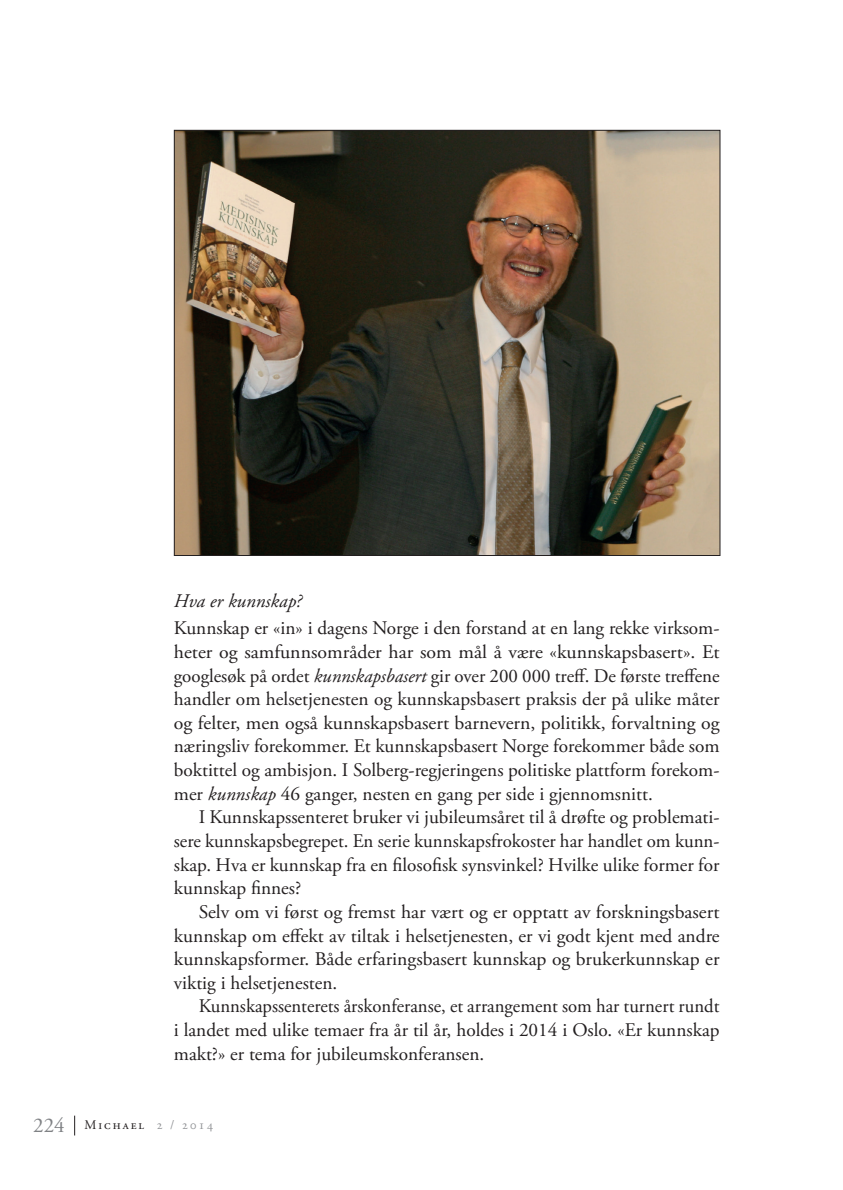
<style>
.page{position:relative;width:843px;height:1190px;background:#fff}
.page>*{position:absolute;margin:0;border:0;box-sizing:border-box;transform-origin:0 0}
.t1{font:19.25px/23.6px "Adobe Garamond Pro";color:#231f20;text-align:justify}
.t2{font:italic 19.25px "Adobe Garamond Pro";color:#231f20}
.t3{font:13.12px "Adobe Garamond Pro";letter-spacing:.15em;color:#231f20}
.s1{font-style:italic}
.s2{font-size:21px;color:#808285}
.s3{color:#939598}
</style>
<div class="page">
<svg style="left:74px;top:1115px;width:1px;height:20px"></svg>
<img style="left:176px;top:132px;width:542px;height:422px">
<p class="t2" style="left:174px;top:589px;width:130px">Hva er kunnskap?</p>
<p class="t1" style="left:174px;top:617px;width:547px">Kunnskap er «in» i dagens Norge i den forstand at en lang rekke virksom&shy;heter og samfunnsområder har som mål å være «kunnskapsbasert». Et googlesøk på ordet <span class="s1">kunnskapsbasert</span> gir over 200 000 treff. De første treffene handler om helsetjenesten og kunnskapsbasert praksis der på ulike måter og felter, men også kunnskapsbasert barnevern, politikk, forvaltning og næringsliv forekommer. Et kunnskapsbasert Norge forekommer både som boktittel og ambisjon. I Solberg-regjeringens politiske plattform forekom&shy;mer <span class="s1">kunnskap</span> 46 ganger, nesten en gang per side i gjennomsnitt.</p>
<p class="t1" style="left:174px;top:806px;width:547px;text-indent:25px">I Kunnskapssenteret bruker vi jubileumsåret til å drøfte og problemati&shy;sere kunnskapsbegrepet. En serie kunnskapsfrokoster har handlet om kunn&shy;skap. Hva er kunnskap fra en filosofisk synsvinkel? Hvilke ulike former for kunnskap finnes?</p>
<p class="t1" style="left:174px;top:900px;width:547px;text-indent:25px">Selv om vi først og fremst har vært og er opptatt av forskningsbasert kunnskap om effekt av tiltak i helsetjenesten, er vi godt kjent med andre kunnskapsformer. Både erfaringsbasert kunnskap og brukerkunnskap er viktig i helsetjenesten.</p>
<p class="t1" style="left:174px;top:995px;width:547px;text-indent:25px">Kunnskapssenterets årskonferanse, et arrangement som har turnert rundt i landet med ulike temaer fra år til år, holdes i 2014 i Oslo. «Er kunnskap makt?» er tema for jubileumskonferansen.</p>
<p class="t3" style="left:33px;top:1117px;width:182px"><span class="s2">224</span> Michael <span class="s3">2 / 2014</span></p>
</div>
